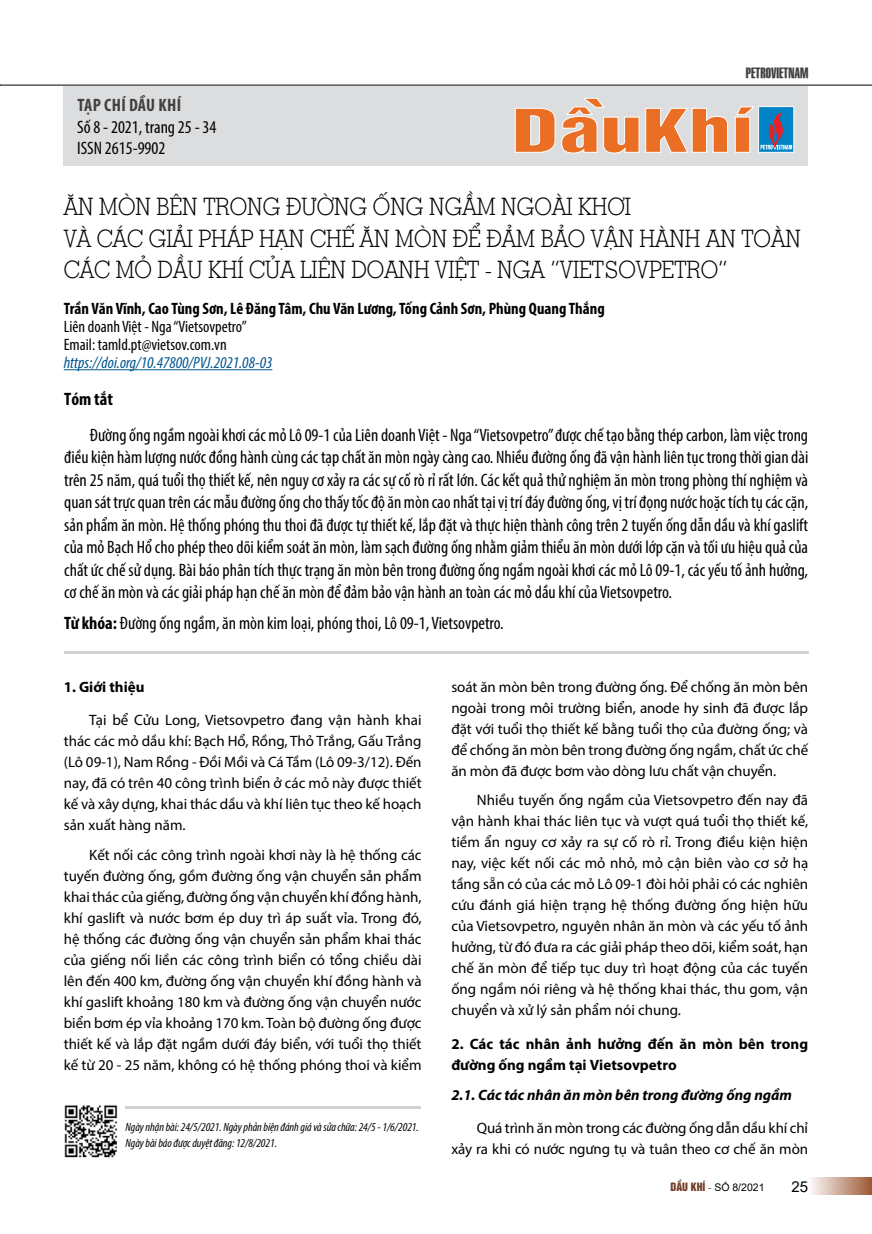
<style>
.page{position:relative;width:872px;height:1234px;background:#fff}
.page>*{position:absolute;margin:0;border:0;box-sizing:border-box;transform-origin:0 0}
.t1{font:300 24px/31.5px "Geo Slab 703";color:#000;scale:.9 1}
.t2{font:condensed 18px/22.5px "Myriad Pro";color:#000}
.t3{font:700 condensed 18px "Myriad Pro";letter-spacing:.02em;color:#414042}
.t4{font:700 condensed 18px "Myriad Pro";color:#000}
.t5{font:700 condensed 16.5px "Myriad Pro";color:#000}
.t6{font:condensed 16.5px/18px "Myriad Pro";color:#000}
.t7{font:italic condensed 16.5px "Myriad Pro";color:#00558f}
.t8{font:15px/21px "Myriad Pro";letter-spacing:-.005em;color:#000;text-align:justify}
.t9{font:700 15px/21px "Myriad Pro";color:#000}
.t10{font:italic 700 15px "Myriad Pro";color:#000}
.t11{font:15px "Arial";color:#000}
.t12{font:14.25px "SFU Swiss BT Extra Compressed";color:#414042}
.t13{font:italic condensed 12px/16.5px "Myriad Pro";letter-spacing:-.005em;color:#000}
.t14{font:10.5px "Arial";color:#000}
.s1{font-weight:700}
.s2{font-family:"UTM Helvet Ins";color:#733c27}
.s3{font-family:"Times New Roman";color:#733c27}
</style>
<div class="page">
<hr style="left:0;top:85px;width:872px;height:1px;background:#000">
<div style="left:808px;top:1177px;width:64px;height:17px;background:linear-gradient(to right,#fefefd,#9e5b38)"></div>
<div style="left:63px;top:86px;width:744px;height:79px;background:#dcddde"></div>
<div style="left:758px;top:106px;width:36px;height:47px;border:1px solid #fff"></div>
<svg style="left:515px;top:98px;width:277px;height:55px"></svg>
<hr style="left:125px;top:1105px;width:296px;height:3px;background:#d1d3d4">
<img style="left:64px;top:1105px;width:54px;height:53px">
<hr style="left:64px;top:369px;width:208px;height:1px;background:#00558f">
<hr style="left:64px;top:651px;width:744px;height:3px;background:#d1d3d4">
<p class="t3" style="left:77px;top:94px;width:105px">TẠP CHÍ DẦU KHÍ</p>
<p class="t2" style="left:77px;top:116px;width:141px;line-height:21px">Số 8 - 2021, trang 25 - 34<br>ISSN 2615-9902</p>
<p class="t12" style="left:746px;top:62px;width:64px">PETROVIETNAM</p>
<h1 class="t1" style="left:64px;top:190px;width:820px">ĂN MÒN BÊN TRONG ĐƯỜNG ỐNG NGẦM NGOÀI KHƠI<br>VÀ CÁC GIẢI PHÁP HẠN CHẾ ĂN MÒN ĐỂ ĐẢM BẢO VẬN HÀNH AN TOÀN<br>CÁC MỎ DẦU KHÍ CỦA LIÊN DOANH VIỆT - NGA “VIETSOVPETRO”</h1>
<p class="t5" style="left:64px;top:298px;width:542px">Trần Văn Vĩnh, Cao Tùng Sơn, Lê Đăng Tâm, Chu Văn Lương, Tống Cảnh Sơn, Phùng Quang Thắng</p>
<p class="t6" style="left:64px;top:317px;width:184px">Liên doanh Việt - Nga “Vietsovpetro”<br>Email: tamld.pt@vietsov.com.vn</p>
<p class="t7" style="left:64px;top:352px;width:210px">https://doi.org/10.47800/PVJ.2021.08-03</p>
<p class="t4" style="left:64px;top:388px;width:50px">Tóm tắt</p>
<p class="t2" style="left:64px;top:423px;width:745px;text-align:justify;text-indent:26px">Đường ống ngầm ngoài khơi các mỏ Lô 09-1 của Liên doanh Việt - Nga “Vietsovpetro” được chế tạo bằng thép carbon, làm việc trong điều kiện hàm lượng nước đồng hành cùng các tạp chất ăn mòn ngày càng cao. Nhiều đường ống đã vận hành liên tục trong thời gian dài trên 25 năm, quá tuổi thọ thiết kế, nên nguy cơ xảy ra các sự cố rò rỉ rất lớn. Các kết quả thử nghiệm ăn mòn trong phòng thí nghiệm và quan sát trực quan trên các mẫu đường ống cho thấy tốc độ ăn mòn cao nhất tại vị trí đáy đường ống, vị trí đọng nước hoặc tích tụ các cặn, sản phẩm ăn mòn. Hệ thống phóng thu thoi đã được tự thiết kế, lắp đặt và thực hiện thành công trên 2 tuyến ống dẫn dầu và khí gaslift của mỏ Bạch Hổ cho phép theo dõi kiểm soát ăn mòn, làm sạch đường ống nhằm giảm thiểu ăn mòn dưới lớp cặn và tối ưu hiệu quả của chất ức chế sử dụng. Bài báo phân tích thực trạng ăn mòn bên trong đường ống ngầm ngoài khơi các mỏ Lô 09-1, các yếu tố ảnh hưởng, cơ chế ăn mòn và các giải pháp hạn chế ăn mòn để đảm bảo vận hành an toàn các mỏ dầu khí của Vietsovpetro.</p>
<p class="t2" style="left:64px;top:611px;width:441px"><span class="s1">Từ khóa:</span> Đường ống ngầm, ăn mòn kim loại, phóng thoi, Lô 09-1, Vietsovpetro.</p>
<p class="t9" style="left:64px;top:675px;width:82px">1. Giới thiệu</p>
<p class="t8" style="left:64px;top:709px;width:359px;text-indent:26px">Tại bể Cửu Long, Vietsovpetro đang vận hành khai thác các mỏ dầu khí: Bạch Hổ, Rồng, Thỏ Trắng, Gấu Trắng (Lô 09-1), Nam Rồng - Đồi Mồi và Cá Tầm (Lô 09-3/12). Đến nay, đã có trên 40 công trình biển ở các mỏ này được thiết kế và xây dựng, khai thác dầu và khí liên tục theo kế hoạch sản xuất hàng năm.</p>
<p class="t8" style="left:64px;top:844px;width:359px;text-indent:26px">Kết nối các công trình ngoài khơi này là hệ thống các tuyến đường ống, gồm đường ống vận chuyển sản phẩm khai thác của giếng, đường ống vận chuyển khí đồng hành, khí gaslift và nước bơm ép duy trì áp suất vỉa. Trong đó, hệ thống các đường ống vận chuyển sản phẩm khai thác của giếng nối liền các công trình biển có tổng chiều dài lên đến 400 km, đường ống vận chuyển khí đồng hành và khí gaslift khoảng 180 km và đường ống vận chuyển nước biển bơm ép vỉa khoảng 170 km. Toàn bộ đường ống được thiết kế và lắp đặt ngầm dưới đáy biển, với tuổi thọ thiết kế từ 20 - 25 năm, không có hệ thống phóng thoi và kiểm</p>
<p class="t13" style="left:125px;top:1117px;width:295px">Ngày nhận bài: 24/5/2021. Ngày phản biện đánh giá và sửa chữa: 24/5 - 1/6/2021.<br>Ngày bài báo được duyệt đăng: 12/8/2021.</p>
<p class="t8" style="left:451px;top:675px;width:358px">soát ăn mòn bên trong đường ống. Để chống ăn mòn bên ngoài trong môi trường biển, anode hy sinh đã được lắp đặt với tuổi thọ thiết kế bằng tuổi thọ của đường ống; và để chống ăn mòn bên trong đường ống ngầm, chất ức chế ăn mòn đã được bơm vào dòng lưu chất vận chuyển.</p>
<p class="t8" style="left:451px;top:789px;width:358px;text-indent:26px">Nhiều tuyến ống ngầm của Vietsovpetro đến nay đã vận hành khai thác liên tục và vượt quá tuổi thọ thiết kế, tiềm ẩn nguy cơ xảy ra sự cố rò rỉ. Trong điều kiện hiện nay, việc kết nối các mỏ nhỏ, mỏ cận biên vào cơ sở hạ tầng sẵn có của các mỏ Lô 09-1 đòi hỏi phải có các nghiên cứu đánh giá hiện trạng hệ thống đường ống hiện hữu của Vietsovpetro, nguyên nhân ăn mòn và các yếu tố ảnh hưởng, từ đó đưa ra các giải pháp theo dõi, kiểm soát, hạn chế ăn mòn để tiếp tục duy trì hoạt động của các tuyến ống ngầm nói riêng và hệ thống khai thác, thu gom, vận chuyển và xử lý sản phẩm nói chung.</p>
<p class="t9" style="left:451px;top:1032px;width:358px">2. Các tác nhân ảnh hưởng đến ăn mòn bên trong đường ống ngầm tại Vietsovpetro</p>
<p class="t10" style="left:451px;top:1084px;width:342px">2.1. Các tác nhân ăn mòn bên trong đường ống ngầm</p>
<p class="t8" style="left:451px;top:1117px;width:358px;text-align:right">Quá trình ăn mòn trong các đường ống dẫn dầu khí chỉ<br>xảy ra khi có nước ngưng tụ và tuân theo cơ chế ăn mòn</p>
<p class="t14" style="left:670px;top:1179px;width:96px"><span class="s2">DẦU KHÍ</span> <span class="s3">-</span> SỐ 8/2021</p>
<p class="t11" style="left:791px;top:1175px;width:18px">25</p>
</div>
